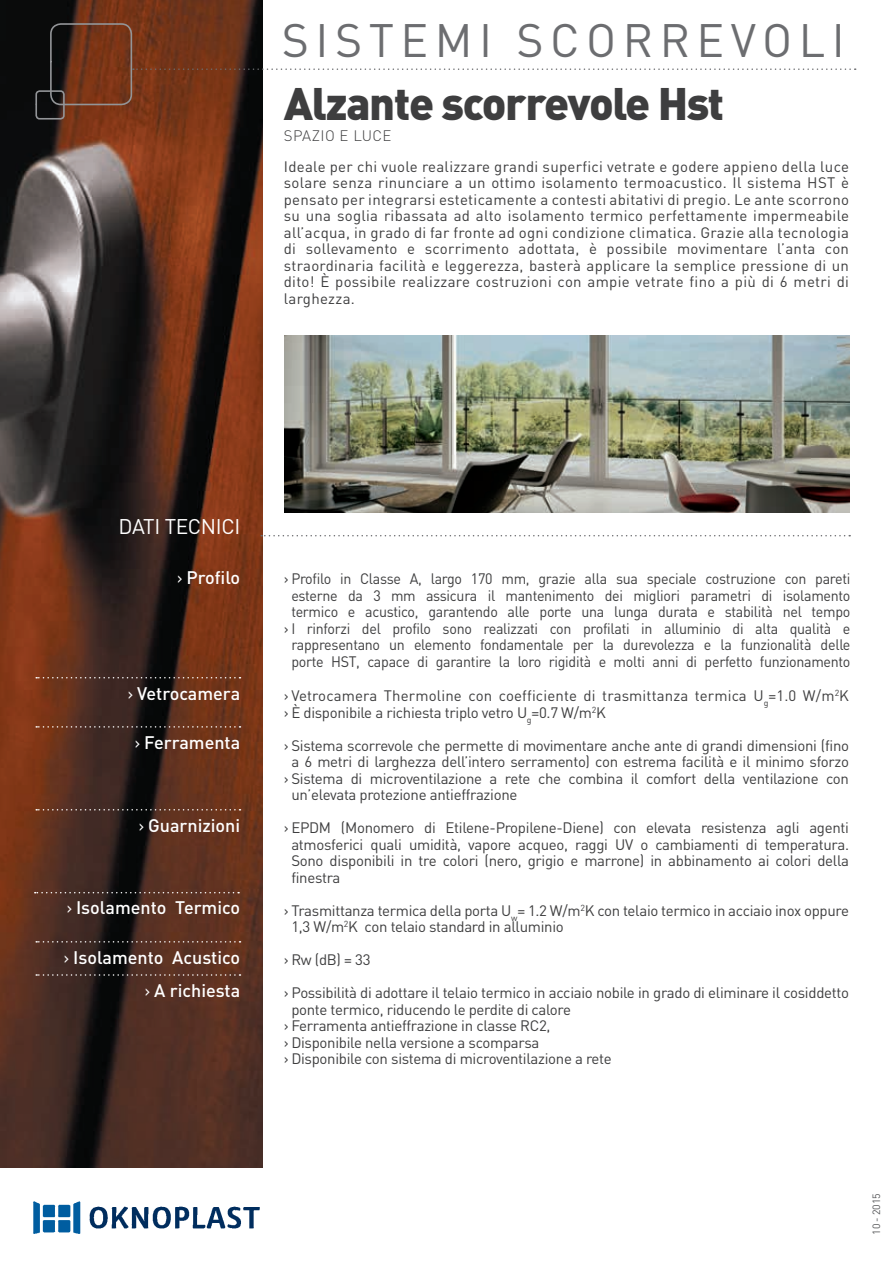
<style>
.page{position:relative;width:893px;height:1263px;background:#fff}
.page>*{position:absolute;margin:0;border:0;box-sizing:border-box;transform-origin:0 0}
.t1{font:46.35px "DIN";letter-spacing:.14em;color:#6c6d70}
.t2{font:900 45px "DIN";letter-spacing:-.03em;color:#3e3e3f}
.t3{font:21px "DIN";letter-spacing:-.02em;color:#fff}
.t4{font:500 18px/33px "DIN";color:#fff;text-align:right}
.t5{font:15px/16.5px "DIN";letter-spacing:-.02em;color:#3e3e3f;text-align:justify}
.t6{font:15px/16.5px "DIN";letter-spacing:.01em;color:#3e3e3f}
.t7{font:300 15px "DIN";letter-spacing:.03em;color:#3e3e3f}
.t8{font:10.5px "DIN";letter-spacing:-.02em;color:#57585a}
.s1{font-weight:400}
</style>
<div class="page">
<img style="left:0;top:0;width:263px;height:1167px">
<img style="left:33px;top:1201px;width:227px;height:33px">
<div style="left:50px;top:23px;width:82px;height:82px;border:2px solid #939598;border-radius:10px"></div>
<div style="left:35px;top:90px;width:30px;height:30px;border:2px solid #939598;border-radius:3px"></div>
<svg style="left:133px;top:68px;width:723px;height:2px"></svg>
<svg style="left:261px;top:535px;width:589px;height:1px"></svg>
<svg style="left:36px;top:809px;width:204px;height:1px"></svg>
<svg style="left:35px;top:892px;width:204px;height:1px"></svg>
<svg style="left:36px;top:941px;width:204px;height:1px"></svg>
<svg style="left:36px;top:974px;width:204px;height:2px"></svg>
<svg style="left:36px;top:726px;width:204px;height:2px"></svg>
<svg style="left:36px;top:677px;width:204px;height:1px"></svg>
<img style="left:285px;top:336px;width:565px;height:176px">
<h1 class="t1" style="left:282px;top:11px;width:564px">SISTEMI SCORREVOLI</h1>
<h2 class="t2" style="left:284px;top:73px;width:442px">Alzante scorrevole Hst</h2>
<p class="t7" style="left:284px;top:126px;width:109px">SPAZIO E LUCE</p>
<p class="t5" style="left:284px;top:158px;width:567px">Ideale per chi vuole realizzare grandi superfici vetrate e godere appieno della luce solare senza rinunciare a un ottimo isolamento termoacustico. Il sistema HST è pensato per integrarsi esteticamente a contesti abitativi di pregio. Le ante scorrono su una soglia ribassata ad alto isolamento termico perfettamente impermeabile all’acqua, in grado di far fronte ad ogni condizione climatica. Grazie alla tecnologia di sollevamento e scorrimento adottata, è possibile movimentare l’anta con straordinaria facilità e leggerezza, basterà applicare la semplice pressione di un dito! è possibile realizzare costruzioni con ampie vetrate fino a più di 6 metri di larghezza.</p>
<h3 class="t3" style="left:119px;top:514px;width:123px">DATI TECNICI</h3>
<p class="t4" style="left:177px;top:560px;width:65px"><span class="s1">›</span> Profilo</p>
<p class="t4" style="left:127px;top:676px;width:114px"><span class="s1">›</span> Vetrocamera</p>
<p class="t4" style="left:134px;top:725px;width:107px"><span class="s1">›</span> Ferramenta</p>
<p class="t4" style="left:138px;top:808px;width:103px"><span class="s1">›</span> Guarnizioni</p>
<p class="t4" style="left:66px;top:890px;width:175px"><span class="s1">›</span> Isolamento Termico</p>
<p class="t4" style="left:63px;top:940px;width:178px"><span class="s1">›</span> Isolamento Acustico <span class="s1">›</span> A richiesta</p>
<p class="t5" style="left:284px;top:570px;width:568px;text-align:center">› Profilo in Classe A, largo 170 mm, grazie alla sua speciale costruzione con pareti esterne da 3 mm assicura il mantenimento dei migliori parametri di isolamento termico e acustico, garantendo alle porte una lunga durata e stabilità nel tempo › I rinforzi del profilo sono realizzati con profilati in alluminio di alta qualità e rappresentano un elemento fondamentale per la durevolezza e la funzionalità delle porte HST, capace di garantire la loro rigidità e molti anni di perfetto funzionamento</p>
<p class="t6" style="left:284px;top:687px;width:567px">› Vetrocamera Thermoline con coefficiente di trasmittanza termica U<sub>g</sub>=1.0 W/m<sup>2</sup>K › È disponibile a richiesta triplo vetro U<sub>g</sub>=0.7 W/m<sup>2</sup>K</p>
<p class="t5" style="left:284px;top:737px;width:567px">› Sistema scorrevole che permette di movimentare anche ante di grandi dimensioni (fino</p>
<p class="t5" style="left:291px;top:753px;width:559px">a 6 metri di larghezza dell’intero serramento) con estrema facilità e il minimo sforzo</p>
<p class="t5" style="left:284px;top:770px;width:567px">› Sistema di microventilazione a rete che combina il comfort della ventilazione con</p>
<p class="t5" style="left:291px;top:786px;width:228px">un’elevata protezione antieffrazione</p>
<p class="t5" style="left:291px;top:819px;width:559px;text-indent:-8px">› EPDM (Monomero di Etilene-Propilene-Diene) con elevata resistenza agli agenti atmosferici quali umidità, vapore acqueo, raggi UV o cambiamenti di temperatura.<br>Sono disponibili in tre colori (nero, grigio e marrone) in abbinamento ai colori della finestra</p>
<p class="t5" style="left:291px;top:902px;width:559px;text-indent:-7px">› Trasmittanza termica della porta U<sub>w</sub>= 1.2 W/m<sup>2</sup>K con telaio termico in acciaio inox oppure<br>1,3 W/m<sup>2</sup>K con telaio standard in alluminio</p>
<p class="t5" style="left:284px;top:951px;width:88px">› Rw (dB) = 33</p>
<p class="t5" style="left:284px;top:984px;width:567px">› Possibilità di adottare il telaio termico in acciaio nobile in grado di eliminare il cosiddetto</p>
<p class="t5" style="left:291px;top:1001px;width:281px">ponte termico, riducendo le perdite di calore</p>
<p class="t5" style="left:284px;top:1017px;width:268px">› Ferramenta antieffrazione in classe RC2,</p>
<p class="t5" style="left:284px;top:1034px;width:257px">› Disponibile nella versione a scomparsa</p>
<p class="t5" style="left:284px;top:1050px;width:329px">› Disponibile con sistema di microventilazione a rete</p>
<p class="t8" style="left:870px;top:1234px;width:42px;rotate:-90deg">10 - 2015</p>
</div>
